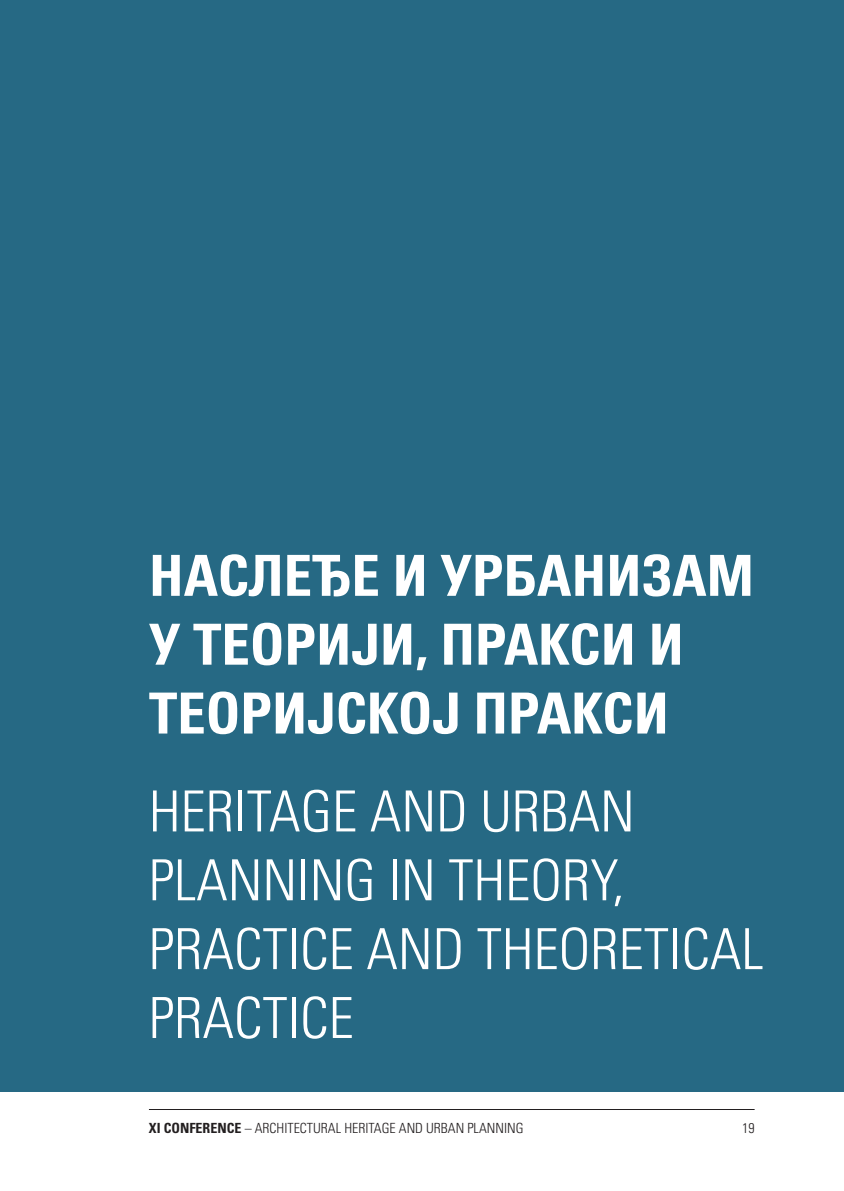
<style>
.page{position:relative;width:844px;height:1191px;background:#fff}
.page>*{position:absolute;margin:0;border:0;box-sizing:border-box;transform-origin:0 0}
.t1{font:56.7px/68.8px "Univers LTCYR 47 Light Cond";color:#fff}
.t2{font:56.7px/68.8px "Univers LTCYR 67 Bold Cond";color:#fff}
.t3{font:14px "Univers LTCYR 47 Light Cond";color:#231f20}
.s1{font-family:"Univers LTCYR 67 Bold Cond"}
</style>
<div class="page">
<div style="left:0;top:0;width:843px;height:1091px;background:#266984"></div>
<hr style="left:149px;top:1109px;width:605px;height:1px;background:#231f20">
<p class="t2" style="left:149px;top:540px;width:606px">НАСЛЕЂЕ И УРБАНИЗАМ<br>У ТЕОРИЈИ, ПРАКСИ И<br>ТЕОРИЈСКОЈ ПРАКСИ</p>
<p class="t1" style="left:149px;top:774px;width:616px">HERITAGE AND URBAN<br>PLANNING IN THEORY,<br>PRACTICE AND THEORETICAL<br>PRACTICE</p>
<p class="t3" style="left:149px;top:1118px;width:376px"><span class="s1">XI CONFERENCE</span> – ARCHITECTURAL HERITAGE AND URBAN PLANNING</p>
<p class="t3" style="left:742px;top:1118px;width:14px">19</p>
</div>
